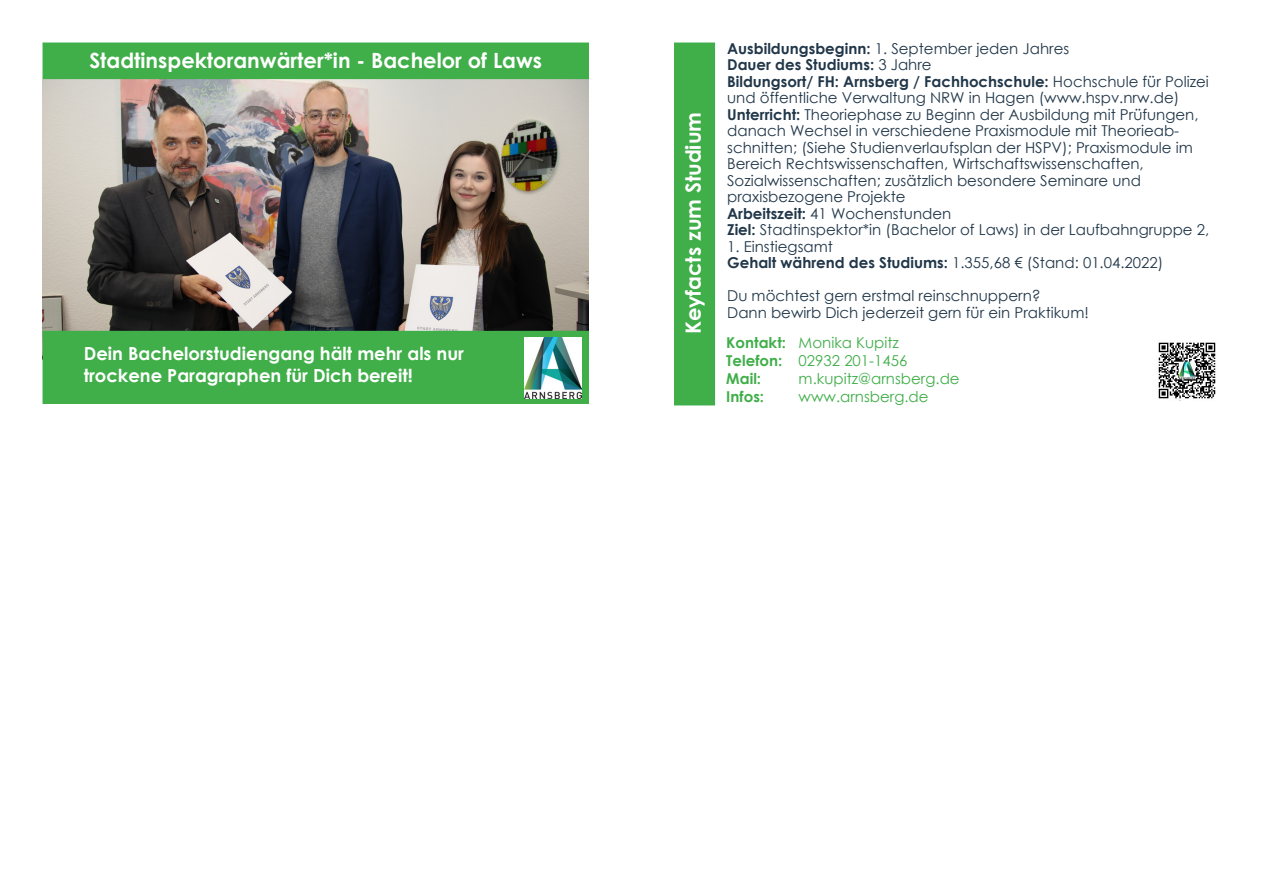
<style>
.page{position:relative;width:1263px;height:893px;background:#fff}
.page>*{position:absolute;margin:0;border:0;box-sizing:border-box;transform-origin:0 0}
.t1{font:700 21px "Century Gothic";color:#fff}
.t2{font:700 18px "Century Gothic";color:#fff}
.t3{font:15px/16.5px "Century Gothic";color:#213749}
.t4{font:15px "Century Gothic";color:#40ae49}
.t5{font:700 15px "Century Gothic";color:#213749}
.t6{font:700 15px "Century Gothic";color:#40ae49}
.s1{font-weight:700}
.s2{font-weight:400}
</style>
<div class="page">
<img style="left:43px;top:79px;width:546px;height:252px">
<div style="left:43px;top:331px;width:546px;height:73px;background:#40ae49"></div>
<img style="left:524px;top:337px;width:57px;height:62px">
<div style="left:43px;top:43px;width:546px;height:36px;background:#40ae49"></div>
<div style="left:674px;top:43px;width:41px;height:362px;background:#40ae49"></div>
<img style="left:1158px;top:342px;width:58px;height:59px">
<p class="t1" style="left:89px;top:44px;width:454px">Stadtinspektoranwärter*in - Bachelor of Laws</p>
<p class="t2" style="left:84px;top:340px;width:382px">Dein Bachelorstudiengang hält mehr als nur</p>
<p class="t2" style="left:84px;top:362px;width:331px">trockene Paragraphen für Dich bereit!</p>
<p class="t1" style="left:677px;top:334px;width:224px;rotate:-90deg">Keyfacts zum Studium</p>
<p class="t3" style="left:727px;top:40px;width:344px"><span class="s1">Ausbildungsbeginn:</span> 1. September jeden Jahres</p>
<p class="t5" style="left:727px;top:53px;width:206px">Dauer des Studiums: <span class="s2">3 Jahre</span></p>
<p class="t3" style="left:727px;top:73px;width:483px"><span class="s1">Bildungsort/ FH: Arnsberg / Fachhochschule:</span> Hochschule für Polizei und öffentliche Verwaltung NRW in Hagen (www.hspv.nrw.de)</p>
<p class="t3" style="left:727px;top:106px;width:473px"><span class="s1">Unterricht:</span> Theoriephase zu Beginn der Ausbildung mit Prüfungen, danach Wechsel in verschiedene Praxismodule mit Theorieab&shy;schnitten; (Siehe Studienverlaufsplan der HSPV); Praxismodule im Bereich Rechtswissenschaften, Wirtschaftswissenschaften,</p>
<p class="t3" style="left:727px;top:172px;width:415px">Sozialwissenschaften; zusätzlich besondere Seminare und</p>
<p class="t3" style="left:727px;top:188px;width:180px">praxisbezogene Projekte</p>
<p class="t3" style="left:727px;top:205px;width:226px"><span class="s1">Arbeitszeit:</span> 41 Wochenstunden</p>
<p class="t3" style="left:727px;top:221px;width:484px"><span class="s1">Ziel:</span> Stadtinspektor*in (Bachelor of Laws) in der Laufbahngruppe 2,</p>
<p class="t3" style="left:727px;top:238px;width:107px">1. Einstiegsamt</p>
<p class="t3" style="left:727px;top:254px;width:438px"><span class="s1">Gehalt während des Studiums:</span> 1.355,68 € (Stand: 01.04.2022)</p>
<p class="t3" style="left:727px;top:287px;width:315px">Du möchtest gern erstmal reinschnuppern?</p>
<p class="t3" style="left:727px;top:304px;width:363px">Dann bewirb Dich jederzeit gern für ein Praktikum!</p>
<p class="t4" style="left:726px;top:333px;width:174px"><span class="s1">Kontakt:</span> Monika Kupitz</p>
<p class="t4" style="left:726px;top:351px;width:183px"><span class="s1">Telefon:</span> 02932 201-1456</p>
<p class="t6" style="left:726px;top:368px;width:36px">Mail:</p>
<p class="t4" style="left:799px;top:369px;width:163px">m.kupitz@arnsberg.de</p>
<p class="t6" style="left:726px;top:386px;width:39px">Infos:</p>
<p class="t4" style="left:799px;top:387px;width:132px">www.arnsberg.de</p>
</div>
